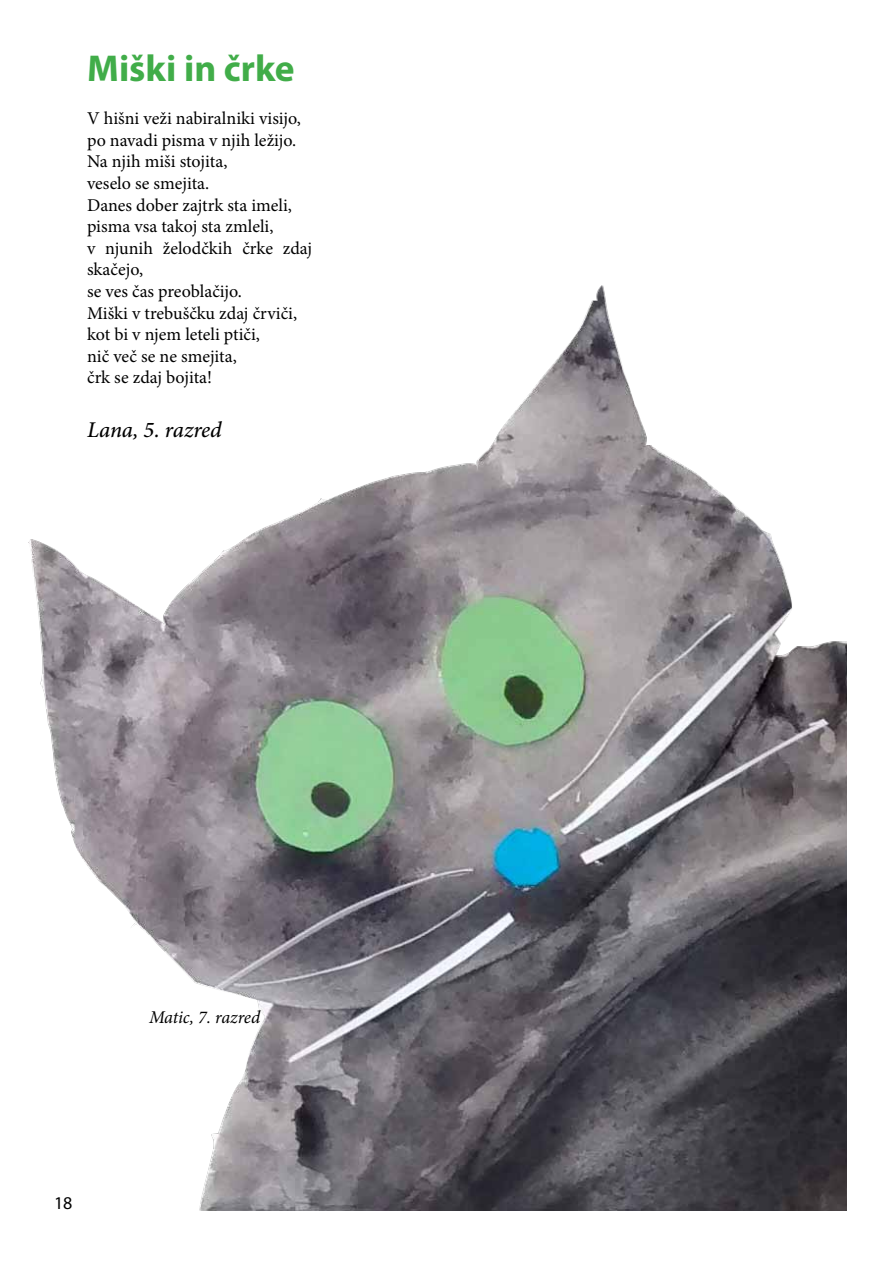
<style>
.page{position:relative;width:893px;height:1263px;background:#fff}
.page>*{position:absolute;margin:0;border:0;box-sizing:border-box;transform-origin:0 0}
.t1{font:700 37.5px "Myriad Pro";color:#41ad49}
.t2{font:italic 500 22.5px "Minion Pro";letter-spacing:-.005em;color:#000}
.t3{font:18px/21.6px "Minion Pro";color:#000}
.t4{font:italic 18px "Minion Pro";letter-spacing:-.01em;color:#000}
.t5{font:18px "Myriad Pro";color:#000}
</style>
<div class="page">
<img style="left:28px;top:286px;width:819px;height:924px">
<h1 class="t1" style="left:87px;top:44px;width:209px">Miški in črke</h1>
<p class="t3" style="left:87px;top:108px;width:227px">V hišni veži nabiralniki visijo, po navadi pisma v njih ležijo.<br>Na njih miši stojita,<br>veselo se smejita.<br>Danes dober zajtrk sta imeli, pisma vsa takoj sta zmleli,<br>v njunih želodčkih črke zdaj skačejo,<br>se ves čas preoblačijo.<br>Miški v trebuščku zdaj črviči, kot bi v njem leteli ptiči,<br>nič več se ne smejita,<br>črk se zdaj bojita!</p>
<p class="t2" style="left:87px;top:415px;width:136px">Lana, 5. razred</p>
<p class="t5" style="left:54px;top:1192px;width:20px">18</p>
<p class="t4" style="left:149px;top:1005px;width:113px">Matic, 7. razred</p>
</div>
